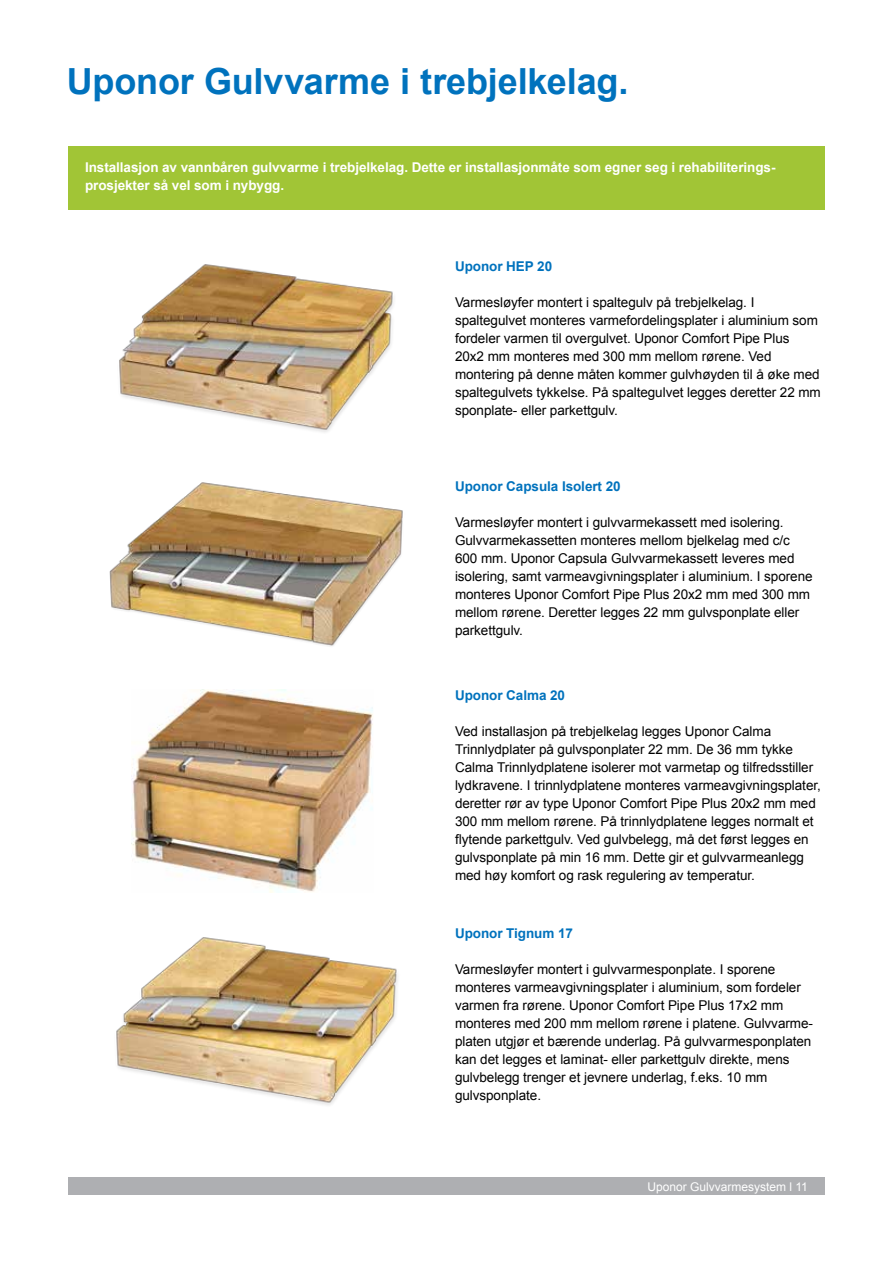
<style>
.page{position:relative;width:893px;height:1263px;background:#fff}
.page>*{position:absolute;margin:0;border:0;box-sizing:border-box;transform-origin:0 0}
.t1{font:700 36px "Arial";letter-spacing:-.005em;color:#0072bd}
.t2{font:13.5px/18px "Arial";letter-spacing:-.005em;color:#000}
.t3{font:700 13.5px/18px "Arial";letter-spacing:-.005em;color:#fff}
.t4{font:700 13.5px "Arial";letter-spacing:-.005em;color:#0072bd}
.t5{font:12px "Arial";color:#fff}
</style>
<div class="page">
<div style="left:68px;top:1178px;width:757px;height:17px;background:#aeafb2"></div>
<img style="left:116px;top:937px;width:282px;height:168px">
<img style="left:109px;top:482px;width:294px;height:164px">
<img style="left:119px;top:264px;width:274px;height:168px">
<img style="left:132px;top:690px;width:241px;height:202px">
<div style="left:68px;top:146px;width:757px;height:63px;background:#a1c536"></div>
<h1 class="t1" style="left:67px;top:58px;width:563px">Uponor Gulvvarme i trebjelkelag.</h1>
<p class="t3" style="left:85px;top:159px;width:692px">Installasjon av vannbåren gulvvarme i trebjelkelag. Dette er installasjonmåte som egner seg i rehabiliterings&shy;prosjekter så vel som i nybygg.</p>
<p class="t4" style="left:455px;top:257px;width:99px">Uponor HEP 20</p>
<p class="t2" style="left:455px;top:293px;width:367px">Varmesløyfer montert i spaltegulv på trebjelkelag. I spaltegulvet monteres varmefordelingsplater i aluminium som fordeler varmen til overgulvet. Uponor Comfort Pipe Plus 20x2 mm monteres med 300 mm mellom rørene. Ved montering på denne måten kommer gulvhøyden til å øke med spaltegulvets tykkelse. På spaltegulvet legges deretter 22 mm sponplate- eller parkettgulv.</p>
<p class="t4" style="left:455px;top:478px;width:167px">Uponor Capsula Isolert 20</p>
<p class="t2" style="left:455px;top:514px;width:359px">Varmesløyfer montert i gulvvarmekassett med isolering.<br>Gulvvarmekassetten monteres mellom bjelkelag med c/c 600 mm. Uponor Capsula Gulvvarmekassett leveres med isolering, samt varmeavgivningsplater i aluminium. I sporene monteres Uponor Comfort Pipe Plus 20x2 mm med 300 mm mellom rørene. Deretter legges 22 mm gulvsponplate eller parkettgulv.</p>
<p class="t4" style="left:455px;top:686px;width:112px">Uponor Calma 20</p>
<p class="t2" style="left:455px;top:722px;width:367px">Ved installasjon på trebjelkelag legges Uponor Calma Trinnlydplater på gulvsponplater 22 mm. De 36 mm tykke Calma Trinnlydplatene isolerer mot varmetap og tilfredsstiller lydkravene. I trinnlydplatene monteres varmeavgivningsplater, deretter rør av type Uponor Comfort Pipe Plus 20x2 mm med 300 mm mellom rørene. På trinnlydplatene legges normalt et flytende parkettgulv. Ved gulvbelegg, må det først legges en gulvsponplate på min 16 mm. Dette gir et gulvvarmeanlegg med høy komfort og rask regulering av temperatur.</p>
<p class="t4" style="left:455px;top:924px;width:120px">Uponor Tignum 17</p>
<p class="t2" style="left:455px;top:961px;width:359px">Varmesløyfer montert i gulvvarmesponplate. I sporene monteres varmeavgivningsplater i aluminium, som fordeler varmen fra rørene. Uponor Comfort Pipe Plus 17x2 mm monteres med 200 mm mellom rørene i platene. Gulvvarme&shy;platen utgjør et bærende underlag. På gulvvarmesponplaten kan det legges et laminat- eller parkettgulv direkte, mens gulvbelegg trenger et jevnere underlag, f.eks. 10 mm gulvsponplate.</p>
<p class="t5" style="left:647px;top:1179px;width:162px">Uponor Gulvvarmesystem l 11</p>
</div>
